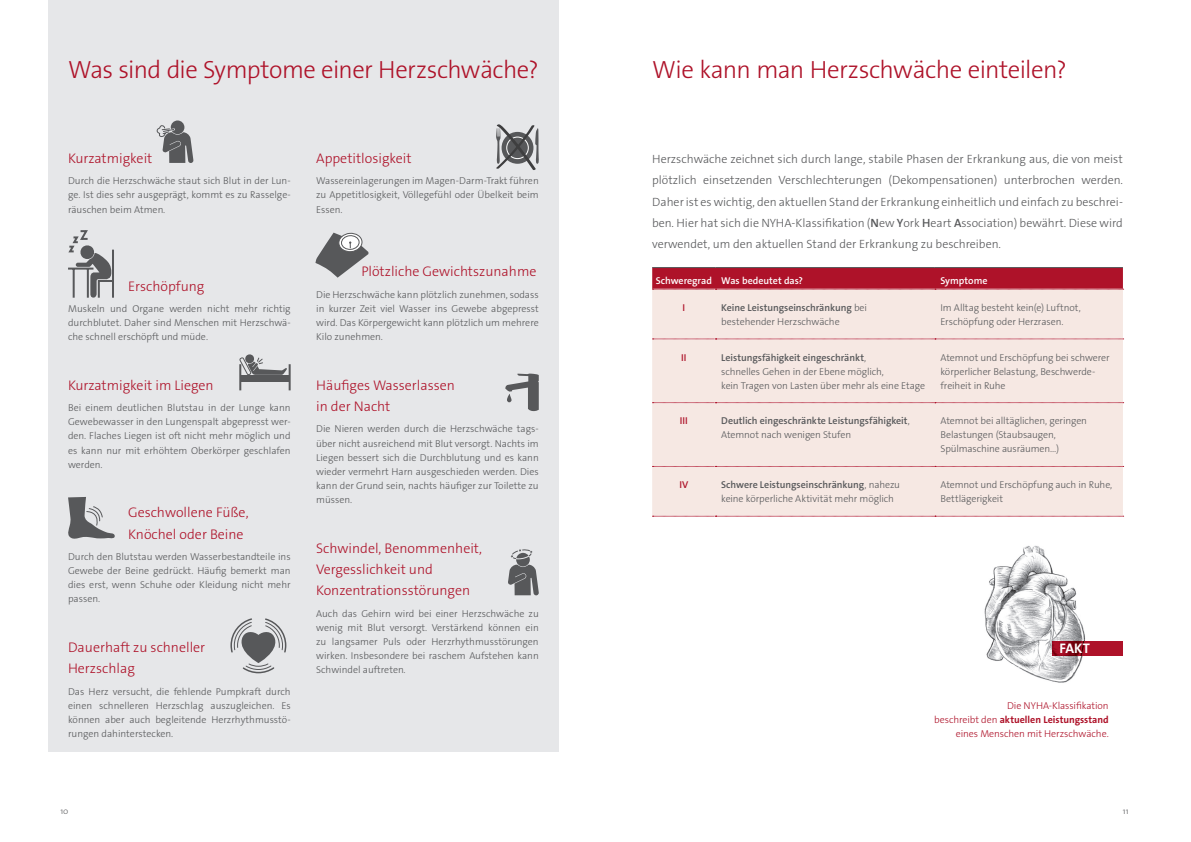
<style>
.page{position:relative;width:1191px;height:842px;background:#fff}
.page>*{position:absolute;margin:0;border:0;box-sizing:border-box;transform-origin:0 0}
.t1{font:300 25px "The Sans Os F";letter-spacing:-.025em;color:#ae1229}
.t2{font:300 14px/21.3px "The Sans Os F";color:#ae1229}
.t3{font:700 14px "The Sans Os F";color:#fff}
.t4{font:300 12px/21.3px "The Sans Os F";color:#57585a;text-align:justify}
.t5{font:300 10px/14.2px "The Sans Os F";color:#57585a;text-align:justify}
.t6{font:600 10px/14px "The Sans Os F";letter-spacing:-.005em;color:#57585a}
.t7{font:300 10px/14.2px "The Sans Os F";letter-spacing:-.005em;color:#ae1229;text-align:right}
.t8{font:600 10px "The Sans Os F";color:#fff}
.t9{font:600 10px "The Sans Os F";color:#ae1229}
.t10{font:300 8.5px "The Sans Os F";color:#57585a}
.s1{font-weight:600}
.s2{font-weight:300}
.s3{font-weight:700}
</style>
<div class="page">
<div style="left:48px;top:0;width:510px;height:751px;background:#e6e7e9"></div>
<div style="left:652px;top:290px;width:471px;height:226px;background:#f6e8e3"></div>
<hr style="left:652px;top:267px;width:63px;height:1px;background:#57585a">
<hr style="left:715px;top:267px;width:219px;height:1px;background:#57585a">
<hr style="left:934px;top:267px;width:189px;height:1px;background:#57585a">
<svg style="left:652px;top:268px;width:471px;height:22px;background:#b01a30"></svg>
<svg style="left:652px;top:339px;width:471px;height:1px"></svg>
<svg style="left:652px;top:402px;width:471px;height:1px"></svg>
<svg style="left:652px;top:466px;width:471px;height:1px"></svg>
<svg style="left:652px;top:516px;width:471px;height:1px"></svg>
<svg style="left:156px;top:120px;width:37px;height:43px"></svg>
<svg style="left:68px;top:230px;width:46px;height:68px"></svg>
<svg style="left:68px;top:497px;width:47px;height:42px"></svg>
<svg style="left:230px;top:618px;width:57px;height:56px"></svg>
<hr style="left:239px;top:364px;width:2px;height:26px;background:#57585a">
<hr style="left:289px;top:364px;width:2px;height:26px;background:#57585a">
<div style="left:240px;top:376px;width:49px;height:6px;background:#57585a"></div>
<svg style="left:239px;top:354px;width:49px;height:22px"></svg>
<svg style="left:508px;top:549px;width:31px;height:46px"></svg>
<svg style="left:505px;top:373px;width:34px;height:38px"></svg>
<svg style="left:315px;top:232px;width:53px;height:46px"></svg>
<svg style="left:496px;top:124px;width:43px;height:46px"></svg>
<img style="left:984px;top:545px;width:101px;height:138px">
<div style="left:1085px;top:641px;width:38px;height:14px;background:#ae1229"></div>
<img style="left:1052px;top:641px;width:33px;height:14px">
<h1 class="t1" style="left:68px;top:53px;width:472px">Was sind die Symptome einer Herzschwäche?</h1>
<h2 class="t2" style="left:68px;top:148px;width:86px">Kurzatmigkeit</h2>
<p class="t5" style="left:68px;top:174px;width:224px">Durch die Herzschwäche staut sich Blut in der Lun&shy;ge. Ist dies sehr ausgeprägt, kommt es zu Rasselge&shy;räuschen beim Atmen.</p>
<h2 class="t2" style="left:128px;top:275px;width:78px">Erschöpfung</h2>
<p class="t5" style="left:68px;top:301px;width:224px">Muskeln und Organe werden nicht mehr richtig durchblutet. Daher sind Menschen mit Herzschwä&shy;che schnell erschöpft und müde.</p>
<h2 class="t2" style="left:68px;top:375px;width:147px">Kurzatmigkeit im Liegen</h2>
<p class="t5" style="left:68px;top:401px;width:224px">Bei einem deutlichen Blutstau in der Lunge kann Gewebewasser in den Lungenspalt abgepresst wer&shy;den. Flaches Liegen ist oft nicht mehr möglich und es kann nur mit erhöhtem Oberkörper geschlafen werden.</p>
<h2 class="t2" style="left:128px;top:502px;width:122px">Geschwollene Füße,<br>Knöchel oder Beine</h2>
<p class="t5" style="left:68px;top:549px;width:224px">Durch den Blutstau werden Wasserbestandteile ins Gewebe der Beine gedrückt. Häufig bemerkt man dies erst, wenn Schuhe oder Kleidung nicht mehr passen.</p>
<h2 class="t2" style="left:68px;top:637px;width:139px">Dauerhaft zu schneller<br>Herzschlag</h2>
<p class="t5" style="left:68px;top:684px;width:224px">Das Herz versucht, die fehlende Pumpkraft durch einen schnelleren Herzschlag auszugleichen. Es können aber auch begleitende Herzrhythmusstö&shy;rungen dahinterstecken.</p>
<h2 class="t2" style="left:316px;top:148px;width:97px">Appetitlosigkeit</h2>
<p class="t5" style="left:316px;top:174px;width:224px">Wassereinlagerungen im Magen-Darm-Trakt führen zu Appetitlosigkeit, Völlegefühl oder Übelkeit beim Essen.</p>
<h2 class="t2" style="left:361px;top:261px;width:177px">Plötzliche Gewichtszunahme</h2>
<p class="t5" style="left:316px;top:287px;width:224px">Die Herzschwäche kann plötzlich zunehmen, sodass in kurzer Zeit viel Wasser ins Gewebe abgepresst wird. Das Körpergewicht kann plötzlich um mehrere Kilo zunehmen.</p>
<h2 class="t2" style="left:316px;top:375px;width:140px">Häufiges Wasserlassen in der Nacht</h2>
<p class="t5" style="left:316px;top:422px;width:224px">Die Nieren werden durch die Herzschwäche tags&shy;über nicht ausreichend mit Blut versorgt. Nachts im Liegen bessert sich die Durchblutung und es kann wieder vermehrt Harn ausgeschieden werden. Dies kann der Grund sein, nachts häufiger zur Toilette zu müssen.</p>
<h2 class="t2" style="left:316px;top:538px;width:167px">Schwindel, Benommenheit,<br>Vergesslichkeit und<br>Konzentrationsstörungen</h2>
<p class="t5" style="left:316px;top:606px;width:224px">Auch das Gehirn wird bei einer Herzschwäche zu wenig mit Blut versorgt. Verstärkend können ein zu langsamer Puls oder Herzrhythmusstörungen wirken. Insbesondere bei raschem Aufstehen kann Schwindel auftreten.</p>
<h1 class="t1" style="left:652px;top:53px;width:416px">Wie kann man Herzschwäche einteilen?</h1>
<p class="t4" style="left:652px;top:148px;width:472px">Herzschwäche zeichnet sich durch lange, stabile Phasen der Erkrankung aus, die von meist plötzlich einsetzenden Verschlechterungen (Dekompensationen) unterbrochen werden.<br>Daher ist es wichtig, den aktuellen Stand der Erkrankung einheitlich und einfach zu beschrei&shy;ben. Hier hat sich die NYHA-Klassifikation (<span class="s1">N</span>ew <span class="s1">Y</span>ork <span class="s1">H</span>eart <span class="s1">A</span>ssociation) bewährt. Diese wird verwendet, um den aktuellen Stand der Erkrankung zu beschreiben.</p>
<p class="t8" style="left:656px;top:274px;width:149px">Schweregrad Was bedeutet das?</p>
<p class="t8" style="left:940px;top:274px;width:49px">Symptome</p>
<p class="t9" style="left:682px;top:301px;width:4px">I</p>
<p class="t6" style="left:721px;top:300px;width:147px">Keine Leistungseinschränkung <span class="s2">bei bestehender Herzschwäche</span></p>
<p class="t5" style="left:940px;top:300px;width:142px">Im Alltag besteht kein(e) Luftnot,<br>Erschöpfung oder Herzrasen.</p>
<p class="t9" style="left:681px;top:351px;width:7px">II</p>
<p class="t5" style="left:721px;top:350px;width:205px;text-align:left"><span class="s1">Leistungsfähigkeit eingeschränkt</span>,<br>schnelles Gehen in der Ebene möglich,<br>kein Tragen von Lasten über mehr als eine Etage</p>
<p class="t5" style="left:940px;top:350px;width:171px;text-align:left">Atemnot und Erschöpfung bei schwerer körperlicher Belastung, Beschwerde&shy;freiheit in Ruhe</p>
<p class="t9" style="left:680px;top:414px;width:9px">III</p>
<p class="t6" style="left:721px;top:414px;width:190px">Deutlich eingeschränkte Leistungsfähigkeit<span class="s2">,<br>Atemnot nach wenigen Stufen</span></p>
<p class="t5" style="left:940px;top:414px;width:148px;text-align:left">Atemnot bei alltäglichen, geringen<br>Belastungen (Staubsaugen,<br>Spülmaschine ausräumen…)</p>
<p class="t9" style="left:679px;top:478px;width:10px">IV</p>
<p class="t5" style="left:721px;top:478px;width:180px"><span class="s1">Schwere Leistungseinschränkung</span>, nahezu keine körperliche Aktivität mehr möglich</p>
<p class="t5" style="left:940px;top:478px;width:173px">Atemnot und Erschöpfung auch in Ruhe,<br>Bettlägerigkeit</p>
<h2 class="t3" style="left:1059px;top:639px;width:32px">FAKT</h2>
<p class="t7" style="left:934px;top:698px;width:176px">Die NYHA-Klassifikation<br>beschreibt den <span class="s3">aktuellen Leistungsstand </span>eines Menschen mit Herzschwäche.</p>
<p class="t10" style="left:60px;top:805px;width:10px">10</p>
<p class="t10" style="left:1123px;top:805px;width:7px">11</p>
</div>
